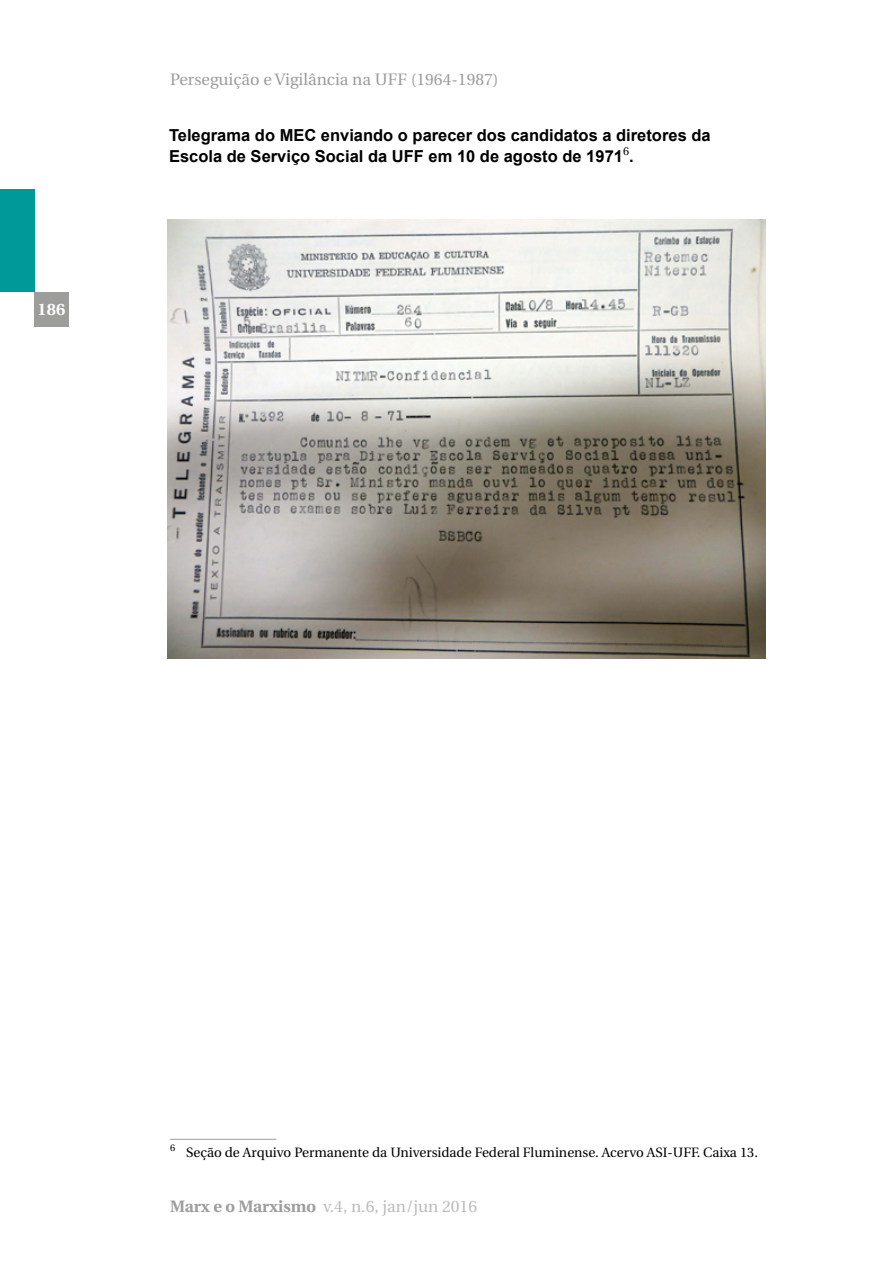
<style>
.page{position:relative;width:893px;height:1263px;background:#fff}
.page>*{position:absolute;margin:0;border:0;box-sizing:border-box;transform-origin:0 0}
.t1{font:700 16.5px/21px "Arial";color:#000}
.t2{font:16.5px "Utopia";color:#9d9d9c}
.t3{font:16.5px "Utopia";color:#bcbcbc}
.t4{font:700 16.5px "Utopia";color:#fff}
.t5{font:13.5px "Utopia";color:#000}
.s1{font-weight:700;color:#9d9d9c}
</style>
<div class="page">
<div style="left:0;top:190px;width:34px;height:102px;background:#099"></div>
<div style="left:34px;top:292px;width:34px;height:34px;background:#9d9d9c"></div>
<hr style="left:170px;top:1139px;width:106px;height:1px;background:#9d9d9c">
<img style="left:168px;top:219px;width:597px;height:440px">
<p class="t4" style="left:38px;top:300px;width:29px">186</p>
<p class="t2" style="left:170px;top:71px;width:330px">Perseguição e Vigilância na UFF (1964-1987)</p>
<p class="t1" style="left:169px;top:125px;width:543px">Telegrama do MEC enviando o parecer dos candidatos a diretores da<br>Escola de Serviço Social da UFF em 10 de agosto de 1971<sup>6</sup>.</p>
<p class="t5" style="left:170px;top:1145px;width:589px"><sup>6</sup> Seção de Arquivo Permanente da Universidade Federal Fluminense. Acervo ASI-UFF. Caixa 13.</p>
<p class="t3" style="left:170px;top:1197px;width:308px"><span class="s1">Marx e o Marxismo</span> v.4, n.6, jan/jun 2016</p>
</div>
